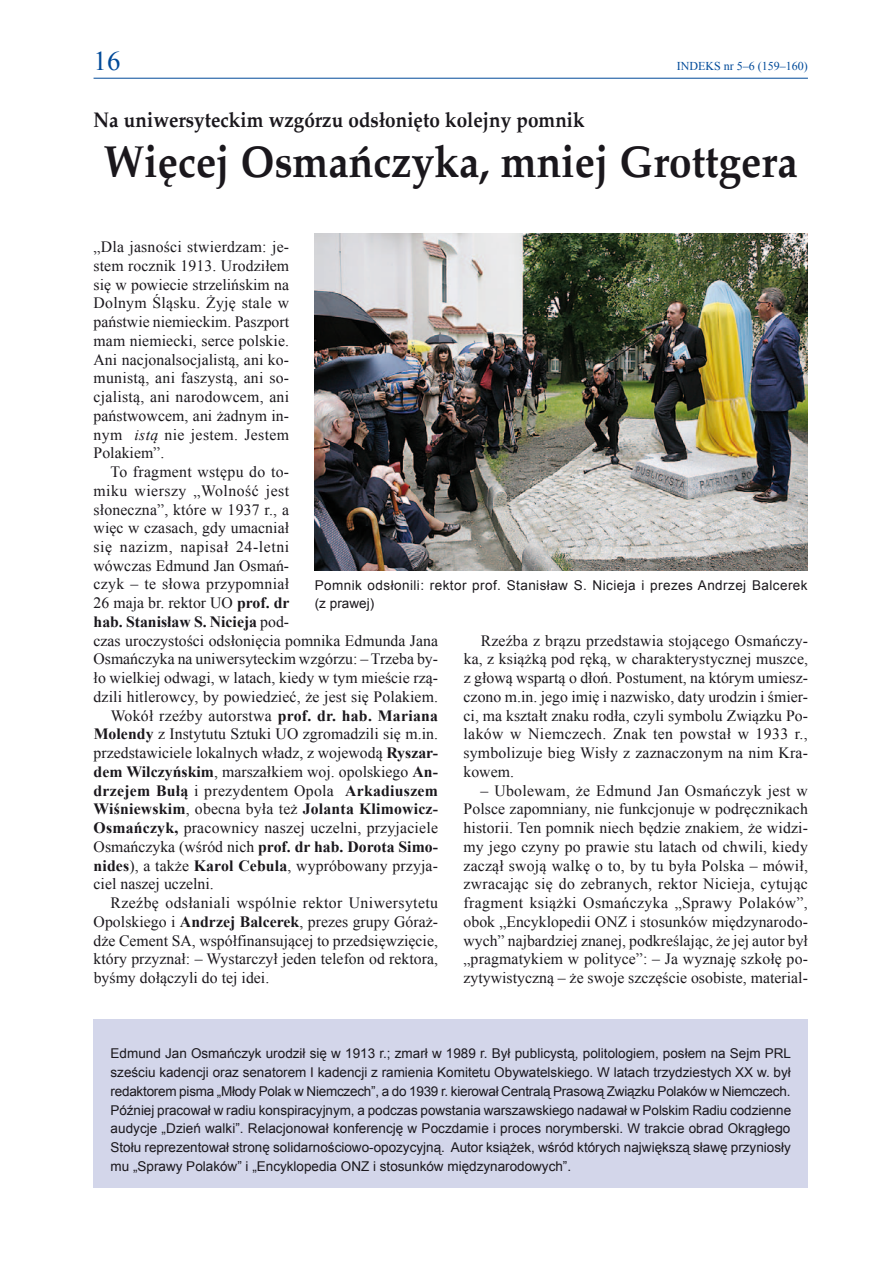
<style>
.page{position:relative;width:893px;height:1263px;background:#fff}
.page>*{position:absolute;margin:0;border:0;box-sizing:border-box;transform-origin:0 0}
.t1{font:700 45px "Palm Springs";color:#1a171c;scale:.9 1}
.t2{font:27px "Times New Roman";color:#004a99}
.t3{font:700 21px "Palm Springs";color:#1a171c;scale:.9 1}
.t4{font:15.75px/18.8px "Times New Roman";letter-spacing:.005em;color:#1a171c;text-align:justify}
.t5{font:700 15.75px "Times New Roman";letter-spacing:.015em;color:#1a171c}
.t6{font:15.75px "Times New Roman";letter-spacing:.025em;color:#1a171c}
.t7{font:15.75px "Times New Roman";letter-spacing:.035em;color:#1a171c}
.t8{font:15.75px "Times New Roman";letter-spacing:.03em;color:#1a171c}
.t9{font:13.5px/18.8px "Arial";letter-spacing:.035em;color:#1a171c;text-align:justify}
.t10{font:12px "Times New Roman";color:#004a99}
.s1{font-style:italic}
.s2{font-weight:700}
.s3{font-weight:400}
</style>
<div class="page">
<hr style="left:94px;top:78px;width:714px;height:1px;background:#004a99">
<div style="left:94px;top:1020px;width:714px;height:168px;background:#d3d6ea"></div>
<img style="left:315px;top:233px;width:493px;height:338px">
<h2 class="t2" style="left:94px;top:43px;width:29px">16</h2>
<p class="t10" style="left:677px;top:58px;width:132px">INDEKS nr 5–6 (159–160)</p>
<h3 class="t3" style="left:94px;top:107px;width:547px">Na uniwersyteckim wzgórzu odsłonięto kolejny pomnik</h3>
<h1 class="t1" style="left:104px;top:135px;width:772px">Więcej Osmańczyka, mniej Grottgera</h1>
<p class="t4" style="left:94px;top:237px;width:197px">„Dla jasności stwierdzam: je&shy;stem rocznik 1913. Urodziłem się w powiecie strzelińskim na Dolnym Śląsku. Żyję stale w państwie niemieckim. Paszport mam niemiecki, serce polskie.<br>Ani nacjonalsocjalistą, ani ko&shy;munistą, ani faszystą, ani so&shy;cjalistą, ani narodowcem, ani państwowcem, ani żadnym in&shy;nym <span class="s1">istą</span> nie jestem. Jestem Polakiem”.</p>
<p class="t4" style="left:111px;top:462px;width:180px">To fragment wstępu do to-</p>
<p class="t8" style="left:94px;top:480px;width:197px">miku wierszy „Wolność jest</p>
<p class="t4" style="left:94px;top:500px;width:197px">słoneczna”, które w 1937 r., a</p>
<p class="t4" style="left:94px;top:518px;width:197px">więc w czasach, gdy umacniał</p>
<p class="t7" style="left:94px;top:536px;width:197px">się nazizm, napisał 24-letni</p>
<p class="t4" style="left:94px;top:556px;width:197px">wówczas Edmund Jan Osmań-</p>
<p class="t4" style="left:94px;top:575px;width:197px">czyk – te słowa przypomniał</p>
<p class="t4" style="left:94px;top:593px;width:197px">26 maja br. rektor UO <span class="s2">prof. dr</span></p>
<p class="t5" style="left:94px;top:611px;width:197px">hab. Stanisław S. Nicieja <span class="s3">pod-</span></p>
<p class="t4" style="left:94px;top:631px;width:346px">czas uroczystości odsłonięcia pomnika Edmunda Jana</p>
<p class="t4" style="left:94px;top:649px;width:346px">Osmańczyka na uniwersyteckim wzgórzu: – Trzeba by-</p>
<p class="t4" style="left:94px;top:668px;width:346px">ło wielkiej odwagi, w latach, kiedy w tym mieście rzą-</p>
<p class="t4" style="left:94px;top:687px;width:346px">dzili hitlerowcy, by powiedzieć, że jest się Polakiem.</p>
<p class="t4" style="left:111px;top:706px;width:329px">Wokół rzeźby autorstwa <span class="s2">prof. dr. hab. Mariana</span></p>
<p class="t4" style="left:94px;top:724px;width:346px"><span class="s2">Molendy</span> z Instytutu Sztuki UO zgromadzili się m.in.</p>
<p class="t4" style="left:94px;top:743px;width:346px">przedstawiciele lokalnych władz, z wojewodą <span class="s2">Ryszar-</span></p>
<p class="t4" style="left:94px;top:762px;width:346px"><span class="s2">dem Wilczyńskim</span>, marszałkiem woj. opolskiego <span class="s2">An-</span></p>
<p class="t5" style="left:94px;top:779px;width:346px">drzejem Bułą <span class="s3">i prezydentem Opola</span> Arkadiuszem</p>
<p class="t5" style="left:94px;top:798px;width:346px">Wiśniewskim<span class="s3">, obecna była też</span> Jolanta Klimowicz-</p>
<p class="t4" style="left:94px;top:818px;width:346px"><span class="s2">Osmańczyk,</span> pracownicy naszej uczelni, przyjaciele</p>
<p class="t5" style="left:94px;top:836px;width:346px"><span class="s3">Osmańczyka (wśród nich</span> prof. dr hab. Dorota Simo-</p>
<p class="t4" style="left:94px;top:856px;width:346px"><span class="s2">nides</span>), a także <span class="s2">Karol Cebula</span>, wypróbowany przyja-</p>
<p class="t4" style="left:94px;top:874px;width:122px">ciel naszej uczelni.</p>
<p class="t6" style="left:111px;top:892px;width:329px">Rzeźbę odsłaniali wspólnie rektor Uniwersytetu</p>
<p class="t4" style="left:94px;top:912px;width:346px">Opolskiego i <span class="s2">Andrzej Balcerek</span>, prezes grupy Góraż-</p>
<p class="t4" style="left:94px;top:931px;width:346px">dże Cement SA, współfinansującej to przedsięwzięcie,</p>
<p class="t4" style="left:94px;top:949px;width:346px">który przyznał: – Wystarczył jeden telefon od rektora,</p>
<p class="t4" style="left:94px;top:968px;width:177px">byśmy dołączyli do tej idei.</p>
<p class="t9" style="left:315px;top:576px;width:494px">Pomnik odsłonili: rektor prof. Stanisław S. Nicieja i prezes Andrzej Balcerek (z prawej)</p>
<p class="t4" style="left:463px;top:631px;width:346px;text-indent:17px">Rzeźba z brązu przedstawia stojącego Osmańczy&shy;ka, z książką pod ręką, w charakterystycznej muszce, z głową wspartą o dłoń. Postument, na którym umiesz&shy;czono m.in. jego imię i nazwisko, daty urodzin i śmier&shy;ci, ma kształt znaku rodła, czyli symbolu Związku Po&shy;laków w Niemczech. Znak ten powstał w 1933 r., symbolizuje bieg Wisły z zaznaczonym na nim Kra&shy;kowem.</p>
<p class="t4" style="left:463px;top:781px;width:346px;text-indent:17px">– Ubolewam, że Edmund Jan Osmańczyk jest w Polsce zapomniany, nie funkcjonuje w podręcznikach historii. Ten pomnik niech będzie znakiem, że widzi&shy;my jego czyny po prawie stu latach od chwili, kiedy zaczął swoją walkę o to, by tu była Polska – mówił, zwracając się do zebranych, rektor Nicieja, cytując fragment książki Osmańczyka „Sprawy Polaków”, obok „Encyklopedii ONZ i stosunków międzynarodo&shy;wych” najbardziej znanej, podkreślając, że jej autor był „pragmatykiem w polityce”: – Ja wyznaję szkołę po&shy;zytywistyczną – że swoje szczęście osobiste, material-</p>
<p class="t9" style="left:111px;top:1044px;width:682px">Edmund Jan Osmańczyk urodził się w 1913 r.; zmarł w 1989 r. Był publicystą, politologiem, posłem na Sejm PRL sześciu kadencji oraz senatorem I kadencji z ramienia Komitetu Obywatelskiego. W latach trzydziestych XX w. był redaktorem pisma „Młody Polak w Niemczech”, a do 1939 r. kierował Centralą Prasową Związku Polaków w Niemczech.<br>Później pracował w radiu konspiracyjnym, a podczas powstania warszawskiego nadawał w Polskim Radiu codzienne audycje „Dzień walki”. Relacjonował konferencję w Poczdamie i proces norymberski. W trakcie obrad Okrągłego Stołu reprezentował stronę solidarnościowo-opozycyjną. Autor książek, wśród których największą sławę przyniosły mu „Sprawy Polaków” i „Encyklopedia ONZ i stosunków międzynarodowych”.</p>
</div>
